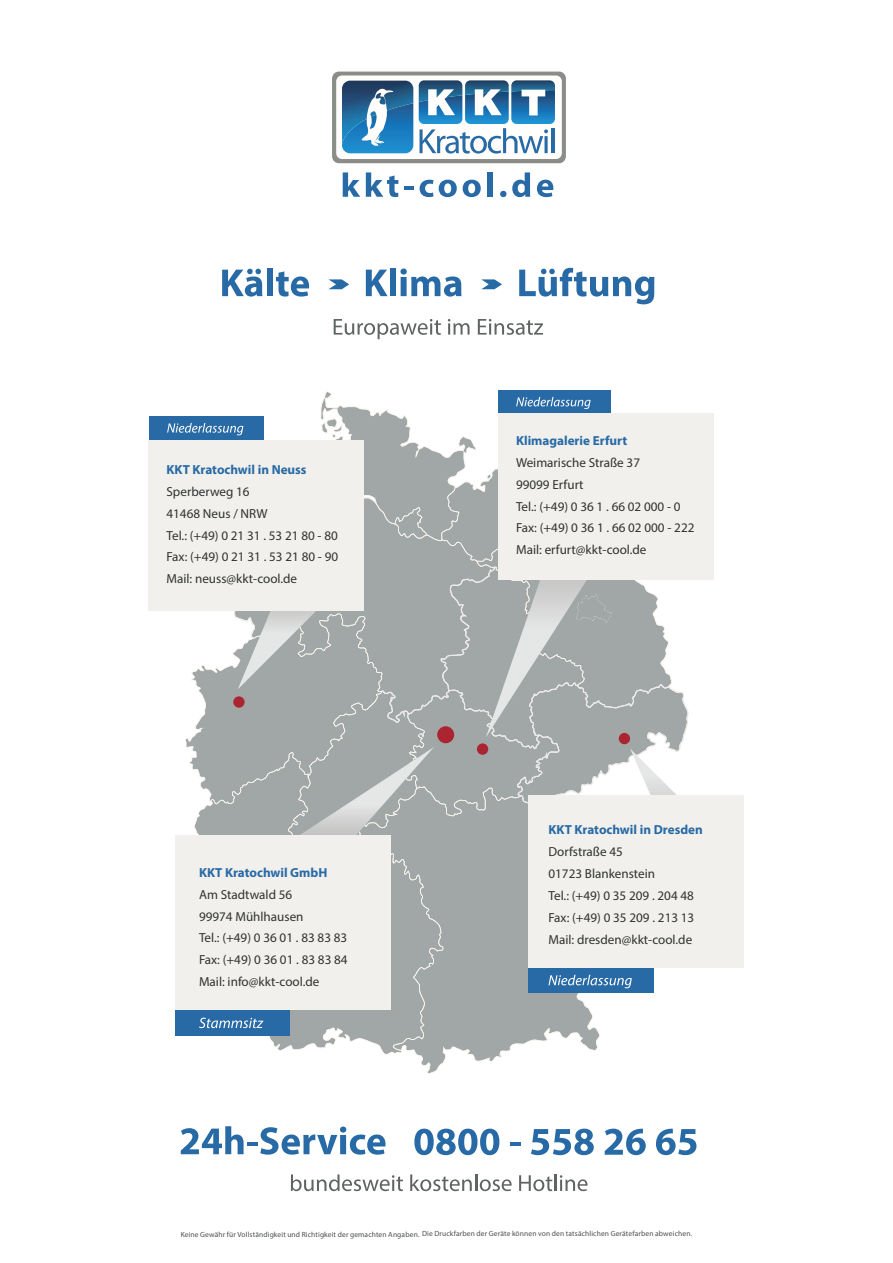
<style>
.page{position:relative;width:893px;height:1263px;background:#fff}
.page>*{position:absolute;margin:0;border:0;box-sizing:border-box;transform-origin:0 0}
.t1{font:13.05px/21.9px "Myriad Pro";color:#303231}
.t2{font:700 13.05px "Myriad Pro";color:#286aa5}
.t3{font:7.5px "Myriad Pro";letter-spacing:.02em;color:#4a4e4d}
</style>
<div class="page">
<svg style="left:334px;top:319px;width:107px;height:20px"></svg>
<svg style="left:448px;top:319px;width:22px;height:16px"></svg>
<svg style="left:478px;top:319px;width:65px;height:16px"></svg>
<svg style="left:222px;top:269px;width:40px;height:28px"></svg>
<div style="left:267px;top:268px;width:6px;height:28px;background:#286aa5"></div>
<svg style="left:276px;top:271px;width:33px;height:26px"></svg>
<svg style="left:366px;top:270px;width:22px;height:26px"></svg>
<div style="left:390px;top:268px;width:6px;height:28px;background:#286aa5"></div>
<svg style="left:400px;top:269px;width:62px;height:28px"></svg>
<svg style="left:519px;top:268px;width:135px;height:36px"></svg>
<svg style="left:328px;top:279px;width:21px;height:10px"></svg>
<svg style="left:481px;top:279px;width:21px;height:10px"></svg>
<svg style="left:291px;top:1174px;width:112px;height:17px"></svg>
<svg style="left:410px;top:1174px;width:102px;height:17px"></svg>
<svg style="left:519px;top:1174px;width:68px;height:17px"></svg>
<svg style="left:181px;top:1126px;width:63px;height:28px"></svg>
<hr style="left:247px;top:1142px;width:10px;height:4px;background:#286aa5">
<svg style="left:260px;top:1126px;width:126px;height:28px"></svg>
<svg style="left:414px;top:1128px;width:85px;height:27px"></svg>
<hr style="left:510px;top:1142px;width:10px;height:4px;background:#286aa5">
<svg style="left:531px;top:1129px;width:63px;height:26px"></svg>
<svg style="left:605px;top:1129px;width:41px;height:26px"></svg>
<svg style="left:656px;top:1129px;width:40px;height:26px"></svg>
<div style="left:332px;top:72px;width:234px;height:91px;background:#8b8d89;border-radius:7px"></div>
<div style="left:336px;top:76px;width:226px;height:83px;background:#fffefd;border-radius:6px"></div>
<svg style="left:342px;top:81px;width:71px;height:72px;background:#3f7fad"></svg>
<svg style="left:419px;top:80px;width:136px;height:74px"></svg>
<svg style="left:343px;top:172px;width:17px;height:25px"></svg>
<svg style="left:366px;top:172px;width:32px;height:25px"></svg>
<svg style="left:404px;top:186px;width:9px;height:3px"></svg>
<svg style="left:420px;top:180px;width:37px;height:17px"></svg>
<svg style="left:463px;top:180px;width:18px;height:17px"></svg>
<div style="left:488px;top:172px;width:5px;height:25px;background:#286aa5"></div>
<svg style="left:500px;top:191px;width:6px;height:6px"></svg>
<svg style="left:512px;top:172px;width:18px;height:25px"></svg>
<svg style="left:537px;top:180px;width:16px;height:17px"></svg>
<svg style="left:417px;top:1055px;width:85px;height:19px"></svg>
<div style="left:149px;top:416px;width:114px;height:24px;background:#286aa5"></div>
<div style="left:149px;top:440px;width:215px;height:170px;background:#f1f0ed"></div>
<div style="left:498px;top:390px;width:112px;height:24px;background:#286aa5"></div>
<svg style="left:167px;top:391px;width:547px;height:664px"></svg>
<div style="left:528px;top:795px;width:216px;height:173px;background:#f1f0ed"></div>
<p class="t2" style="left:166px;top:461px;width:142px">KKT Kratochwil in Neuss</p>
<p class="t1" style="left:166px;top:480px;width:173px">Sperberweg 16<br>41468 Neus / NRW<br>Tel.: (+49) 0 21 31 . 53 21 80 - 80<br>Fax: (+49) 0 21 31 . 53 21 80 - 90<br>Mail: neuss@kkt-cool.de</p>
<p class="t2" style="left:199px;top:864px;width:130px">KKT Kratochwil GmbH</p>
<p class="t1" style="left:199px;top:883px;width:150px">Am Stadtwald 56<br>99974 Mühlhausen<br>Tel.: (+49) 0 36 01 . 83 83 83<br>Fax: (+49) 0 36 01 . 83 83 84<br>Mail: info@kkt-cool.de</p>
<p class="t2" style="left:516px;top:432px;width:113px">Klimagalerie Erfurt</p>
<p class="t1" style="left:516px;top:451px;width:180px">Weimarische Straße 37<br>99099 Erfurt<br>Tel.: (+49) 0 36 1 . 66 02 000 - 0<br>Fax: (+49) 0 36 1 . 66 02 000 - 222<br>Mail: erfurt@kkt-cool.de</p>
<p class="t2" style="left:548px;top:821px;width:156px">KKT Kratochwil in Dresden</p>
<p class="t1" style="left:548px;top:841px;width:147px">Dorfstraße 45<br>01723 Blankenstein<br>Tel.: (+49) 0 35 209 . 204 48<br>Fax: (+49) 0 35 209 . 213 13<br>Mail: dresden@kkt-cool.de</p>
<p class="t3" style="left:181px;top:1229px;width:513px">Keine Gewähr für Vollständigkeit und Richtigkeit der gemachten Angaben. Die Druckfarben der Geräte können von den tatsächlichen Gerätefarben abweichen.</p>
</div>
